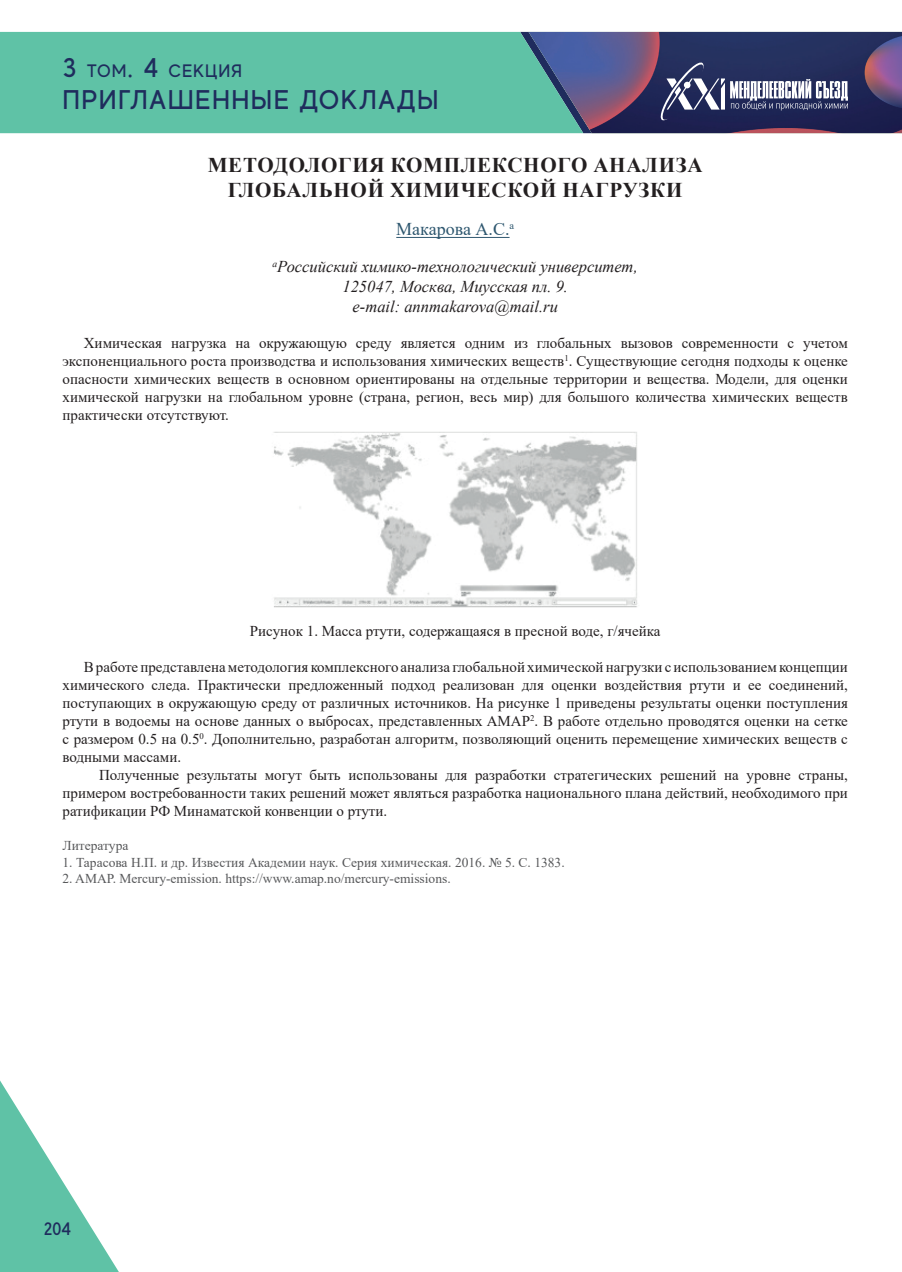
<style>
.page{position:relative;width:902px;height:1272px;background:#fff}
.page>*{position:absolute;margin:0;border:0;box-sizing:border-box;transform-origin:0 0}
.t1{font:500 27px "MADE Evolve Sans";letter-spacing:.05em;color:#1f2c5d}
.t2{font:700 21px/25.2px "Times New Roman";letter-spacing:.035em;color:#231f20;text-align:center}
.t3{font:500 18px "MADE Evolve Sans";letter-spacing:.05em;color:#1f2c5d}
.t4{font:18px "Times New Roman";color:#2e576f}
.t5{font:italic 16.5px/19.8px "Times New Roman";color:#231f20;text-align:center}
.t6{font:15px/18px "Times New Roman";color:#231f20;text-align:justify}
.t7{font:13.5px "Times New Roman";color:#57585a}
.s1{font-size:27px}
</style>
<div class="page">
<div style="left:0;top:32px;width:520px;height:101px;background:#5fc2a6"></div>
<svg style="left:0;top:1080px;width:118px;height:191px"></svg>
<svg style="left:520px;top:32px;width:382px;height:101px;background:#4a5177"></svg>
<hr style="left:396px;top:237px;width:113px;height:1px;background:#2e576f">
<img style="left:273px;top:432px;width:365px;height:176px">
<p class="t3" style="left:63px;top:59px;width:181px"><span class="s1">3</span> ТОМ<span class="s1">. 4</span> СЕКЦИЯ</p>
<h1 class="t1" style="left:63px;top:83px;width:377px">ПРИГЛАШЕННЫЕ ДОКЛАДЫ</h1>
<h2 class="t2" style="left:208px;top:151px;width:496px">МЕТОДОЛОГИЯ КОМПЛЕКСНОГО АНАЛИЗА<br>ГЛОБАЛЬНОЙ ХИМИЧЕСКОЙ НАГРУЗКИ</h2>
<p class="t4" style="left:396px;top:217px;width:119px">Макарова А.С.<sup>а</sup></p>
<p class="t5" style="left:272px;top:256px;width:367px"><sup>а</sup>Российский химико-технологический университет,<br>125047, Москва, Миусская пл. 9.<br>e-mail: annmakarova@mail.ru</p>
<p class="t6" style="left:62px;top:333px;width:786px;text-indent:21px">Химическая нагрузка на окружающую среду является одним из глобальных вызовов современности с учетом экспоненциального роста производства и использования химических веществ<sup>1</sup>. Существующие сегодня подходы к оценке опасности химических веществ в основном ориентированы на отдельные территории и вещества. Модели, для оценки химической нагрузки на глобальном уровне (страна, регион, весь мир) для большого количества химических веществ практически отсутствуют.</p>
<p class="t6" style="left:250px;top:621px;width:412px">Рисунок 1. Масса ртути, содержащаяся в пресной воде, г/ячейка</p>
<p class="t6" style="left:62px;top:657px;width:786px;text-indent:21px">В работе представлена методология комплексного анализа глобальной химической нагрузки с использованием концепции химического следа. Практически предложенный подход реализован для оценки воздействия ртути и ее соединений, поступающих в окружающую среду от различных источников. На рисунке 1 приведены результаты оценки поступления ртути в водоемы на основе данных о выбросах, представленных AMAP<sup>2</sup>. В работе отдельно проводятся оценки на сетке с размером 0.5 на 0.5<sup>0</sup>. Дополнительно, разработан алгоритм, позволяющий оценить перемещение химических веществ с водными массами.</p>
<p class="t6" style="left:62px;top:765px;width:786px;text-indent:37px">Полученные результаты могут быть использованы для разработки стратегических решений на уровне страны, примером востребованности таких решений может являться разработка национального плана действий, необходимого при ратификации РФ Минаматской конвенции о ртути.</p>
<p class="t7" style="left:63px;top:836px;width:67px">Литература</p>
<p class="t7" style="left:63px;top:852px;width:503px">1. Тарасова Н.П. и др. Известия Академии наук. Серия химическая. 2016. № 5. С. 1383.</p>
<p class="t7" style="left:63px;top:868px;width:389px">2. AMAP. Mercury-emission. https://www.amap.no/mercury-emissions.</p>
<p class="t3" style="left:44px;top:1217px;width:29px">204</p>
</div>
